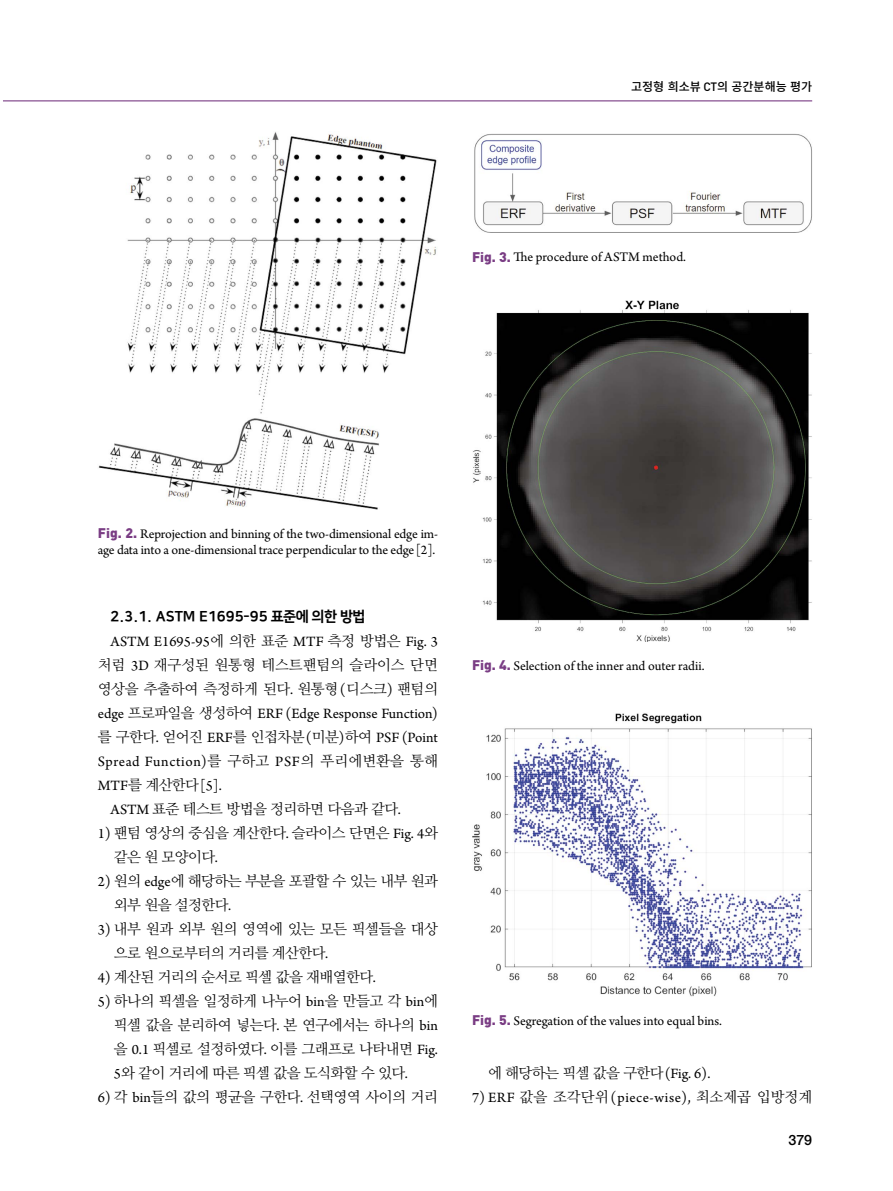
<style>
.page{position:relative;width:893px;height:1191px;background:#fff}
.page>*{position:absolute;margin:0;border:0;box-sizing:border-box;transform-origin:0 0}
.t1{font:15px "Arno Pro";letter-spacing:.005em;color:#000}
.t2{font:15px/24px "Arno Pro";letter-spacing:.04em;color:#000}
.t3{font:15px "Arno Pro";letter-spacing:.035em;color:#000}
.t4{font:14.55px/24px "Nanum Myeongjo OTF";letter-spacing:-.035em;color:#000}
.t5{font:14.55px/24px "Nanum Myeongjo OTF";letter-spacing:-.015em;color:#000}
.t6{font:14.4px "Nanum Square OTF ac EB";color:#000}
.t7{font:500 14.25px "Helvetica Neue LT Std";color:#000}
.t8{font:13.8px/16px "Arno Pro";letter-spacing:-.01em;color:#000}
.t9{font:500 12px "Noto Sans CJ Kkr";color:#000}
.s1{font-family:"DIN"}
.s2{font-family:"DIN";font-weight:900;color:#7a3d84}
.s3{font-family:"Nanum Myeongjo OTF";font-size:14.55px}
.s4{font-family:"Arno Pro";font-size:15px}
</style>
<div class="page">
<hr style="left:3px;top:100px;width:809px;height:1px;background:#7a3d84">
<img style="left:98px;top:132px;width:339px;height:378px">
<img style="left:474px;top:133px;width:338px;height:99px">
<img style="left:473px;top:301px;width:339px;height:341px">
<img style="left:472px;top:713px;width:340px;height:283px">
<p class="t9" style="left:631px;top:80px;width:182px">고정형 희소뷰 <span class="s1">CT</span>의 공간분해능 평가</p>
<p class="t8" style="left:472px;top:249px;width:216px"><span class="s2">Fig. 3.</span> The procedure of ASTM method.</p>
<p class="t8" style="left:98px;top:526px;width:342px"><span class="s2">Fig. 2.</span> Reprojection and binning of the two-dimensional edge im&shy;age data into a one-dimensional trace perpendicular to the edge [2].</p>
<p class="t6" style="left:111px;top:608px;width:256px">2.3.1. ASTM E1695-95 표준에 의한 방법</p>
<p class="t1" style="left:111px;top:632px;width:329px">ASTM E1695-95<span class="s3">에 의한 표준</span> MTF <span class="s3">측정 방법은</span> Fig. 3</p>
<p class="t5" style="left:98px;top:652px;width:342px">처럼 <span class="s4">3D</span> 재구성된 원통형 테스트팬텀의 슬라이스 단면 영상을 추출하여 측정하게 된다<span class="s4">.</span> 원통형<span class="s4">(</span>디스크<span class="s4">)</span> 팬텀의</p>
<p class="t1" style="left:98px;top:704px;width:342px">edge <span class="s3">프로파일을 생성하여</span> ERF (Edge Response Function)</p>
<p class="t4" style="left:98px;top:724px;width:342px">를 구한다<span class="s4">.</span> 얻어진 <span class="s4">ERF</span>를 인접차분<span class="s4">(</span>미분<span class="s4">)</span>하여 <span class="s4">PSF (Point</span></p>
<p class="t2" style="left:98px;top:750px;width:342px">Spread Function)<span class="s3">를 구하고</span> PSF<span class="s3">의 푸리에변환을 통해<br></span>MTF<span class="s3">를 계산한다</span>[5].</p>
<p class="t4" style="left:111px;top:796px;width:292px"><span class="s4">ASTM</span> 표준 테스트 방법을 정리하면 다음과 같다<span class="s4">.</span></p>
<p class="t4" style="left:114px;top:820px;width:326px;text-indent:-16px"><span class="s4">1)</span> 팬텀 영상의 중심을 계산한다<span class="s4">.</span> 슬라이스 단면은 <span class="s4">Fig. 4</span>와 같은 원 모양이다<span class="s4">.</span></p>
<p class="t4" style="left:114px;top:868px;width:326px;text-indent:-16px"><span class="s4">2)</span> 원의 <span class="s4">edge</span>에 해당하는 부분을 포괄할 수 있는 내부 원과 외부 원을 설정한다<span class="s4">.</span></p>
<p class="t4" style="left:114px;top:916px;width:326px;text-indent:-16px"><span class="s4">3)</span> 내부 원과 외부 원의 영역에 있는 모든 픽셀들을 대상 으로 원으로부터의 거리를 계산한다<span class="s4">.</span></p>
<p class="t4" style="left:98px;top:964px;width:280px"><span class="s4">4)</span> 계산된 거리의 순서로 픽셀 값을 재배열한다<span class="s4">.</span></p>
<p class="t4" style="left:114px;top:988px;width:326px;text-align:justify;text-indent:-16px"><span class="s4">5)</span> 하나의 픽셀을 일정하게 나누어 <span class="s4">bin</span>을 만들고 각 <span class="s4">bin</span>에 픽셀 값을 분리하여 넣는다<span class="s4">.</span> 본 연구에서는 하나의 <span class="s4">bin </span>을 <span class="s4">0.1</span> 픽셀로 설정하였다<span class="s4">.</span> 이를 그래프로 나타내면 <span class="s4">Fig.<br>5</span>와 같이 거리에 따른 픽셀 값을 도식화할 수 있다<span class="s4">.</span></p>
<p class="t4" style="left:98px;top:1084px;width:342px"><span class="s4">6)</span> 각 <span class="s4">bin</span>들의 값의 평균을 구한다<span class="s4">.</span> 선택영역 사이의 거리</p>
<p class="t8" style="left:472px;top:658px;width:234px"><span class="s2">Fig. 4.</span> Selection of the inner and outer radii.</p>
<p class="t8" style="left:472px;top:1013px;width:251px"><span class="s2">Fig. 5.</span> Segregation of the values into equal bins.</p>
<p class="t4" style="left:488px;top:1060px;width:224px">에 해당하는 픽셀 값을 구한다<span class="s4">(Fig. 6).</span></p>
<p class="t3" style="left:472px;top:1088px;width:342px">7) ERF <span class="s3">값을 조각단위</span>(piece-wise), <span class="s3">최소제곱 입방정계</span></p>
<p class="t7" style="left:788px;top:1131px;width:25px">379</p>
</div>
